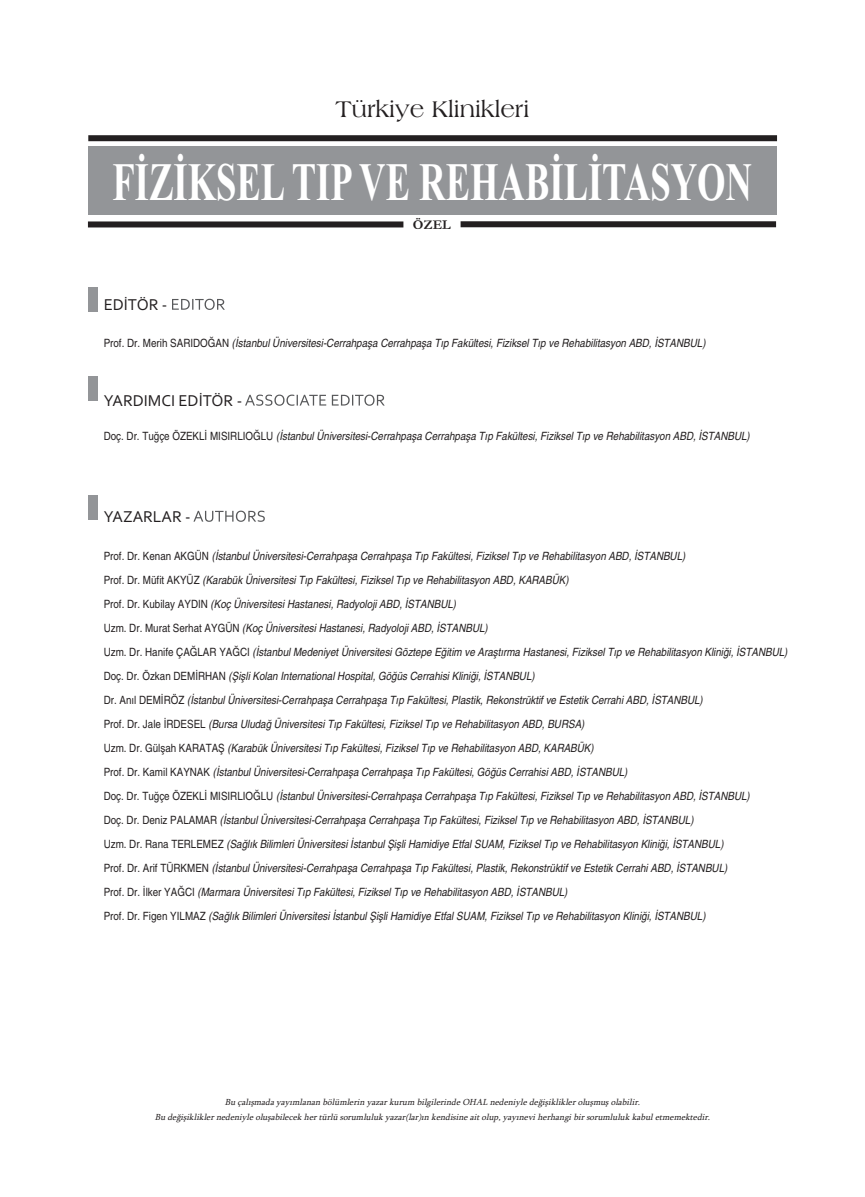
<style>
.page{position:relative;width:865px;height:1197px;background:#fff}
.page>*{position:absolute;margin:0;border:0;box-sizing:border-box;transform-origin:0 0}
.t1{font:700 54px "Times New Roman";color:#fff;scale:.68 1}
.t2{font:24px "Americana BT Roman";color:#231f20}
.t3{font:16.5px "Corbel";color:#231f20}
.t4{font:700 13.5px "Garamond";color:#231f20}
.t5{font:italic condensed 11.4px/24px "Helvetica";color:#231f20;scale:1.05 1}
.t6{font:italic 9px/15px "Sylfaen";color:#231f20;text-align:center}
.s1{font-style:normal}
</style>
<div class="page">
<div style="left:88px;top:147px;width:688px;height:68px;background:#939598"></div>
<div style="left:88px;top:135px;width:689px;height:6px;background:#231f20"></div>
<div style="left:88px;top:221px;width:315px;height:6px;background:#231f20"></div>
<div style="left:460px;top:221px;width:316px;height:6px;background:#231f20"></div>
<div style="left:88px;top:287px;width:9px;height:25px;background:#939598"></div>
<svg style="left:172px;top:299px;width:52px;height:11px"></svg>
<div style="left:88px;top:495px;width:9px;height:25px;background:#939598"></div>
<svg style="left:193px;top:510px;width:72px;height:12px"></svg>
<div style="left:88px;top:376px;width:9px;height:25px;background:#939598"></div>
<svg style="left:245px;top:394px;width:49px;height:12px"></svg>
<h2 class="t2" style="left:335px;top:94px;width:195px">Türkiye Klinikleri</h2>
<h1 class="t1" style="left:112px;top:150px;width:942px">FİZİKSEL TIP VE REHABİLİTASYON</h1>
<p class="t4" style="left:413px;top:216px;width:39px">ÖZEL</p>
<h3 class="t3" style="left:104px;top:294px;width:65px">EDİTÖR -</h3>
<p class="t5" style="left:104px;top:331px;width:574px"><span class="s1">Prof. Dr. Merih SARIDOĞAN</span> (İstanbul Üniversitesi-Cerrahpaşa Cerrahpaşa Tıp Fakültesi, Fiziksel Tıp ve Rehabilitasyon ABD, İSTANBUL)</p>
<h3 class="t3" style="left:104px;top:390px;width:140px">YARDIMCI EDİTÖR -</h3>
<p class="t5" style="left:104px;top:424px;width:617px"><span class="s1">Doç. Dr. Tuğçe ÖZEKLİ MISIRLIOĞLU</span> (İstanbul Üniversitesi-Cerrahpaşa Cerrahpaşa Tıp Fakültesi, Fiziksel Tıp ve Rehabilitasyon ABD, İSTANBUL)</p>
<h3 class="t3" style="left:104px;top:506px;width:88px">YAZARLAR -</h3>
<p class="t5" style="left:104px;top:544px;width:652px"><span class="s1">Prof. Dr. Kenan AKGÜN</span> (İstanbul Üniversitesi-Cerrahpaşa Cerrahpaşa Tıp Fakültesi, Fiziksel Tıp ve Rehabilitasyon ABD, İSTANBUL)<br><span class="s1">Prof. Dr. Müfit AKYÜZ</span> (Karabük Üniversitesi Tıp Fakültesi, Fiziksel Tıp ve Rehabilitasyon ABD, KARABÜK)<br><span class="s1">Prof. Dr. Kubilay AYDIN</span> (Koç Üniversitesi Hastanesi, Radyoloji ABD, İSTANBUL)<br><span class="s1">Uzm. Dr. Murat Serhat AYGÜN</span> (Koç Üniversitesi Hastanesi, Radyoloji ABD, İSTANBUL)<br><span class="s1">Uzm. Dr. Hanife ÇAĞLAR YAĞCI</span> (İstanbul Medeniyet Üniversitesi Göztepe Eğitim ve Araştırma Hastanesi, Fiziksel Tıp ve Rehabilitasyon Kliniği, İSTANBUL)<br><span class="s1">Doç. Dr. Özkan DEMİRHAN</span> (Şişli Kolan International Hospital, Göğüs Cerrahisi Kliniği, İSTANBUL)<br><span class="s1">Dr. Anıl DEMİRÖZ</span> (İstanbul Üniversitesi-Cerrahpaşa Cerrahpaşa Tıp Fakültesi, Plastik, Rekonstrüktif ve Estetik Cerrahi ABD, İSTANBUL)<br><span class="s1">Prof. Dr. Jale İRDESEL</span> (Bursa Uludağ Üniversitesi Tıp Fakültesi, Fiziksel Tıp ve Rehabilitasyon ABD, BURSA)<br><span class="s1">Uzm. Dr. Gülşah KARATAŞ</span> (Karabük Üniversitesi Tıp Fakültesi, Fiziksel Tıp ve Rehabilitasyon ABD, KARABÜK)<br><span class="s1">Prof. Dr. Kamil KAYNAK</span> (İstanbul Üniversitesi-Cerrahpaşa Cerrahpaşa Tıp Fakültesi, Göğüs Cerrahisi ABD, İSTANBUL)<br><span class="s1">Doç. Dr. Tuğçe ÖZEKLİ MISIRLIOĞLU</span> (İstanbul Üniversitesi-Cerrahpaşa Cerrahpaşa Tıp Fakültesi, Fiziksel Tıp ve Rehabilitasyon ABD, İSTANBUL)<br><span class="s1">Doç. Dr. Deniz PALAMAR</span> (İstanbul Üniversitesi-Cerrahpaşa Cerrahpaşa Tıp Fakültesi, Fiziksel Tıp ve Rehabilitasyon ABD, İSTANBUL)<br><span class="s1">Uzm. Dr. Rana TERLEMEZ</span> (Sağlık Bilimleri Üniversitesi İstanbul Şişli Hamidiye Etfal SUAM, Fiziksel Tıp ve Rehabilitasyon Kliniği, İSTANBUL)<br><span class="s1">Prof. Dr. Arif TÜRKMEN</span> (İstanbul Üniversitesi-Cerrahpaşa Cerrahpaşa Tıp Fakültesi, Plastik, Rekonstrüktif ve Estetik Cerrahi ABD, İSTANBUL)<br><span class="s1">Prof. Dr. İlker YAĞCI</span> (Marmara Üniversitesi Tıp Fakültesi, Fiziksel Tıp ve Rehabilitasyon ABD, İSTANBUL)<br><span class="s1">Prof. Dr. Figen YILMAZ</span> (Sağlık Bilimleri Üniversitesi İstanbul Şişli Hamidiye Etfal SUAM, Fiziksel Tıp ve Rehabilitasyon Kliniği, İSTANBUL)</p>
<p class="t6" style="left:155px;top:1094px;width:559px">Bu çalışmada yayımlanan bölümlerin yazar kurum bilgilerinde OHAL nedeniyle değişiklikler oluşmuş olabilir.<br>Bu değişiklikler nedeniyle oluşabilecek her türlü sorumluluk yazar(lar)ın kendisine ait olup, yayınevi herhangi bir sorumluluk kabul etmemektedir.</p>
</div>
